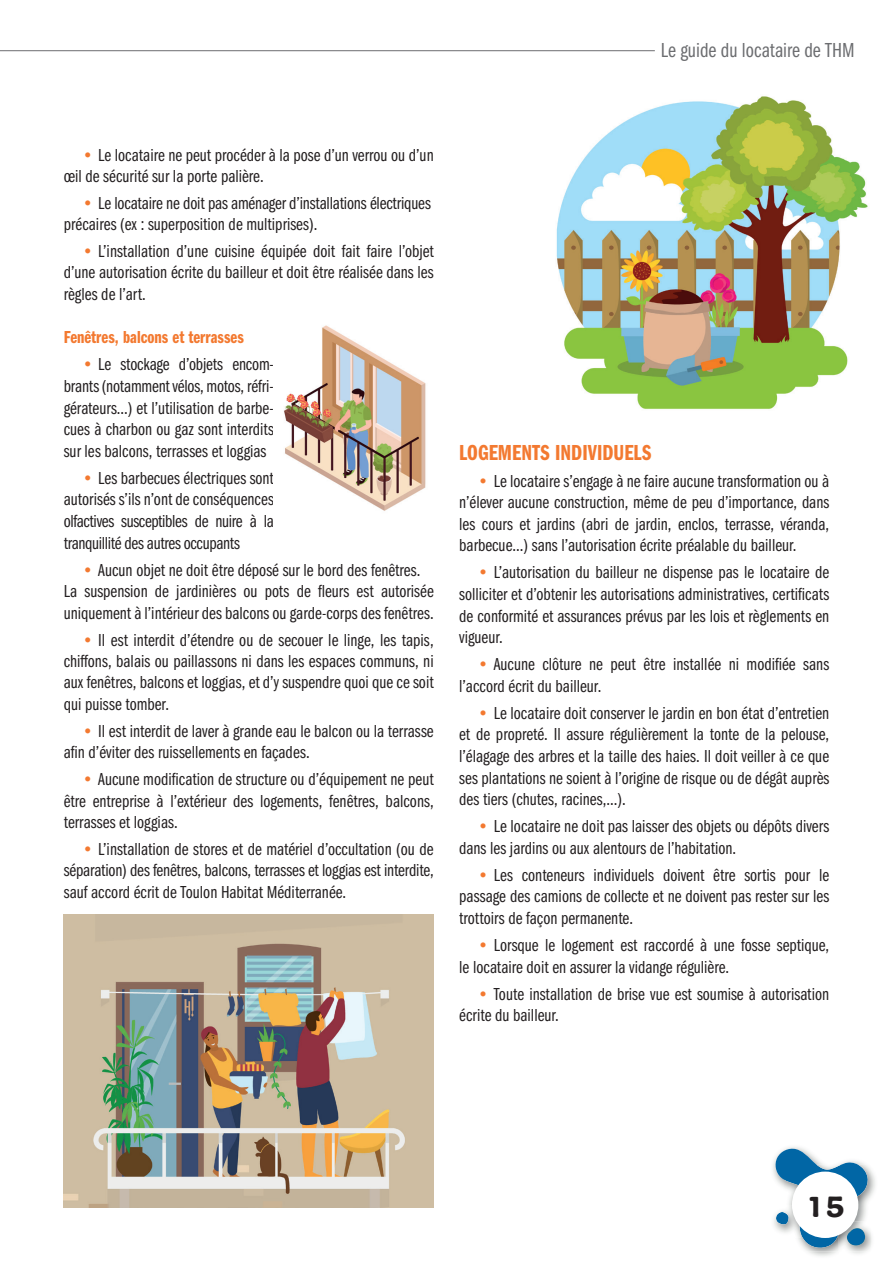
<style>
.page{position:relative;width:893px;height:1263px;background:#fff}
.page>*{position:absolute;margin:0;border:0;box-sizing:border-box;transform-origin:0 0}
.t1{font:700 30px "Adesso W00";color:#231f20}
.t2{font:22.5px "Franklin Gothic URW Com Dem";color:#f37930}
.t3{font:21px "Franklin Gothic URW Com Boo";color:#6c6d70}
.t4{font:18px/21.6px "Franklin Gothic URW Com Boo";color:#231f20;text-align:justify}
.t5{font:18px "Franklin Gothic URW Com Dem";color:#f37930}
.s1{color:#f37930}
</style>
<div class="page">
<img style="left:773px;top:1162px;width:102px;height:94px">
<img style="left:773px;top:1205px;width:1px;height:33px">
<img style="left:839px;top:1221px;width:36px;height:35px">
<img style="left:784px;top:1165px;width:87px;height:87px">
<img style="left:839px;top:1221px;width:32px;height:31px">
<svg style="left:774px;top:1147px;width:95px;height:102px"></svg>
<div style="left:792px;top:1171px;width:66px;height:67px;background:#fff;border-radius:50%"></div>
<img style="left:556px;top:96px;width:312px;height:313px">
<img style="left:284px;top:325px;width:142px;height:186px">
<img style="left:64px;top:914px;width:370px;height:293px">
<hr style="left:0;top:50px;width:655px;height:1px;background:#6c6d70">
<p class="t3" style="left:661px;top:35px;width:195px">Le guide du locataire de THM</p>
<p class="t4" style="left:64px;top:143px;width:371px;text-indent:18px"><span class="s1">•</span> Le locataire ne peut procéder à la pose d’un verrou ou d’un œil de sécurité sur la porte palière.</p>
<p class="t4" style="left:64px;top:192px;width:369px;line-height:21px;text-indent:18px"><span class="s1">•</span> Le locataire ne doit pas aménager d’installations électriques précaires (ex : superposition de multiprises).</p>
<p class="t4" style="left:64px;top:240px;width:371px;text-indent:18px"><span class="s1">•</span> L’installation d’une cuisine équipée doit fait faire l’objet d’une autorisation écrite du bailleur et doit être réalisée dans les règles de l’art.</p>
<p class="t5" style="left:64px;top:325px;width:182px">Fenêtres, balcons et terrasses</p>
<p class="t4" style="left:64px;top:353px;width:212px;text-indent:18px"><span class="s1">•</span> Le stockage d’objets encom&shy;brants (notamment vélos, motos, réfri&shy;gérateurs…) et l’utilisation de barbe&shy;cues à charbon ou gaz sont interdits sur les balcons, terrasses et loggias</p>
<p class="t4" style="left:64px;top:466px;width:212px;text-indent:18px"><span class="s1">•</span> Les barbecues électriques sont autorisés s’ils n’ont de conséquences olfactives susceptibles de nuire à la tranquillité des autres occupants</p>
<p class="t4" style="left:64px;top:558px;width:371px;text-align:center"><span class="s1">•</span> Aucun objet ne doit être déposé sur le bord des fenêtres.<br>La suspension de jardinières ou pots de fleurs est autorisée uniquement à l’intérieur des balcons ou garde-corps des fenêtres.</p>
<p class="t4" style="left:64px;top:628px;width:371px;text-indent:18px"><span class="s1">•</span> Il est interdit d’étendre ou de secouer le linge, les tapis, chiffons, balais ou paillassons ni dans les espaces communs, ni aux fenêtres, balcons et loggias, et d’y suspendre quoi que ce soit qui puisse tomber.</p>
<p class="t4" style="left:64px;top:720px;width:371px;line-height:21px;text-indent:18px"><span class="s1">•</span> Il est interdit de laver à grande eau le balcon ou la terrasse afin d’éviter des ruissellements en façades.</p>
<p class="t4" style="left:64px;top:767px;width:371px;text-indent:18px"><span class="s1">•</span> Aucune modification de structure ou d’équipement ne peut être entreprise à l’extérieur des logements, fenêtres, balcons, terrasses et loggias.</p>
<p class="t4" style="left:64px;top:838px;width:371px;text-indent:18px"><span class="s1">•</span> L’installation de stores et de matériel d’occultation (ou de séparation) des fenêtres, balcons, terrasses et loggias est interdite, sauf accord écrit de Toulon Habitat Méditerranée.</p>
<p class="t2" style="left:459px;top:436px;width:194px">LOGEMENTS INDIVIDUELS</p>
<p class="t4" style="left:459px;top:469px;width:371px;text-indent:18px"><span class="s1">•</span> Le locataire s’engage à ne faire aucune transformation ou à n’élever aucune construction, même de peu d’importance, dans les cours et jardins (abri de jardin, enclos, terrasse, véranda, barbecue…) sans l’autorisation écrite préalable du bailleur.</p>
<p class="t4" style="left:459px;top:561px;width:371px;text-indent:18px"><span class="s1">•</span> L’autorisation du bailleur ne dispense pas le locataire de solliciter et d’obtenir les autorisations administratives, certificats de conformité et assurances prévus par les lois et règlements en vigueur.</p>
<p class="t4" style="left:459px;top:652px;width:371px;text-indent:18px"><span class="s1">•</span> Aucune clôture ne peut être installée ni modifiée sans l’accord écrit du bailleur.</p>
<p class="t4" style="left:459px;top:701px;width:371px;text-indent:18px"><span class="s1">•</span> Le locataire doit conserver le jardin en bon état d’entretien et de propreté. Il assure régulièrement la tonte de la pelouse, l’élagage des arbres et la taille des haies. Il doit veiller à ce que ses plantations ne soient à l’origine de risque ou de dégât auprès des tiers (chutes, racines,…).</p>
<p class="t4" style="left:459px;top:814px;width:371px;text-indent:18px"><span class="s1">•</span> Le locataire ne doit pas laisser des objets ou dépôts divers dans les jardins ou aux alentours de l’habitation.</p>
<p class="t4" style="left:459px;top:863px;width:371px;text-indent:18px"><span class="s1">•</span> Les conteneurs individuels doivent être sortis pour le passage des camions de collecte et ne doivent pas rester sur les trottoirs de façon permanente.</p>
<p class="t4" style="left:459px;top:933px;width:371px;text-indent:18px"><span class="s1">•</span> Lorsque le logement est raccordé à une fosse septique, le locataire doit en assurer la vidange régulière.</p>
<p class="t4" style="left:459px;top:982px;width:371px;text-indent:18px"><span class="s1">•</span> Toute installation de brise vue est soumise à autorisation écrite du bailleur.</p>
<h1 class="t1" style="left:806px;top:1188px;width:41px">15</h1>
</div>
